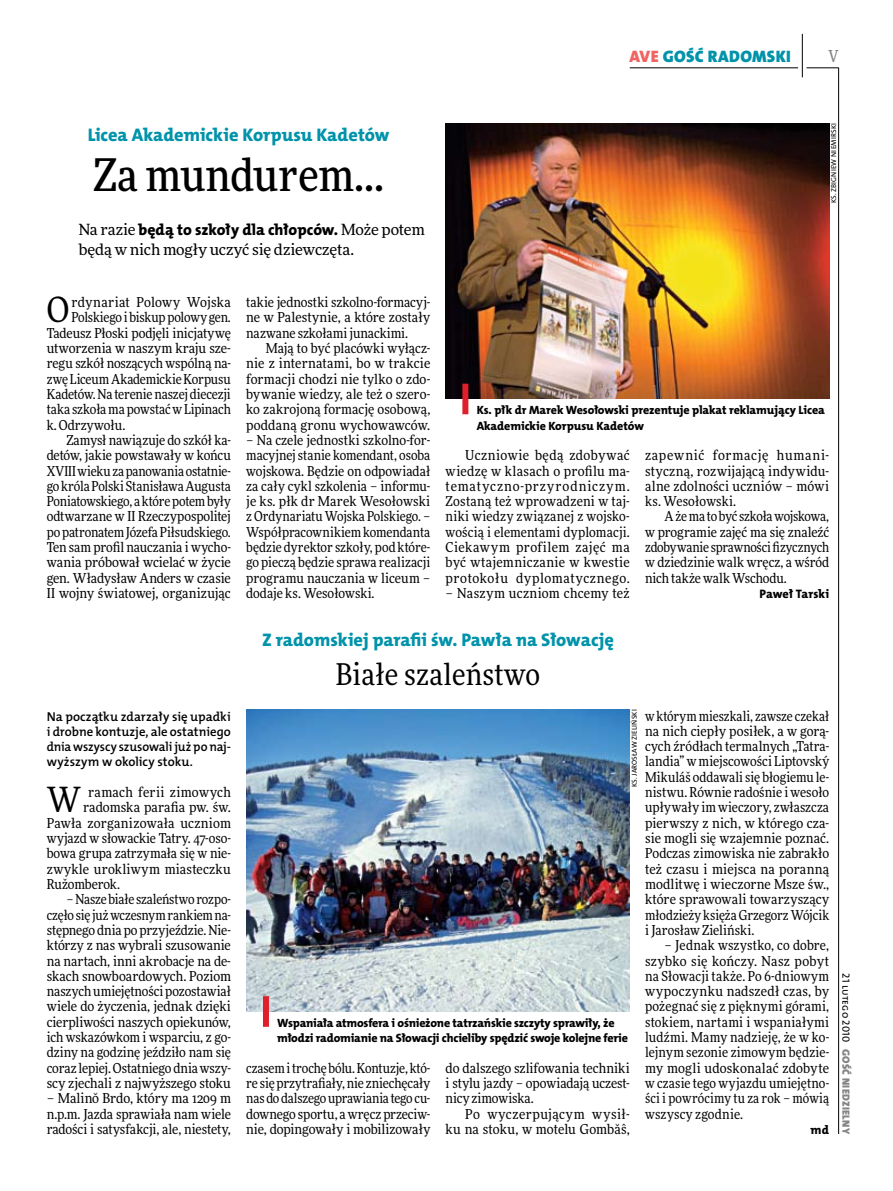
<style>
.page{position:relative;width:893px;height:1191px;background:#fff}
.page>*{position:absolute;margin:0;border:0;box-sizing:border-box;transform-origin:0 0}
.t1{font:500 45px "Freeday Narrow";color:#000}
.t2{font:34.8px "Freeday Narrow News";color:#000}
.t3{font:30px "Freeday Narrow News";letter-spacing:.01em;color:#000}
.t4{font:18.3px "The Mix HP8 Ex Bld";color:#0093aa}
.t5{font:16.65px "The Mix HP9 Blk";letter-spacing:.02em;color:#0093aa}
.t6{font:500 16.5px "Freeday Narrow";color:#858486;scale:.9 1}
.t7{font:15.75px "The Mix HP8 Ex Bld";letter-spacing:-.005em;color:#000}
.t8{font:15.45px "Freeday News";letter-spacing:-.005em;color:#000}
.t9{font:13.65px/15.3px "Freeday Narrow News";color:#000;text-align:justify}
.t10{font:13.65px "Freeday Narrow News";letter-spacing:-.02em;color:#000}
.t11{font:13.65px/15.3px "Freeday Narrow News";letter-spacing:.025em;color:#000;text-align:right}
.t12{font:13.65px "Freeday Narrow News";letter-spacing:.02em;color:#000}
.t13{font:12.9px/15.3px "The Mix HP6 Se Bld";letter-spacing:-.005em;color:#000;text-align:justify}
.t14{font:12.3px "The Mix HP8 Ex Bld";color:#000}
.t15{font:12px/15.3px "The Mix HP8 Ex Bld";letter-spacing:-.005em;color:#000}
.t16{font:10.5px "The Mix HP9 Blk";letter-spacing:.025em;color:#858486}
.t17{font:10.5px "The Mix HP5 Plain";letter-spacing:.015em;color:#000}
.t18{font:7.2px "The Mix HP5 Plain";letter-spacing:.025em;color:#000}
.s1{color:#ef6463}
.s2{font-family:"Freeday News";font-size:15.45px}
</style>
<div class="page">
<hr style="left:806px;top:68px;width:33px;height:1px;background:#000">
<hr style="left:630px;top:68px;width:168px;height:1px;background:#000">
<hr style="left:838px;top:68px;width:1px;height:1066px;background:#000">
<hr style="left:802px;top:34px;width:1px;height:43px;background:#000">
<img style="left:246px;top:709px;width:384px;height:302px">
<img style="left:446px;top:123px;width:383px;height:276px">
<div style="left:462px;top:384px;width:6px;height:30px;background:#df1f2a"></div>
<div style="left:263px;top:996px;width:6px;height:30px;background:#df1f2a"></div>
<p class="t5" style="left:629px;top:46px;width:163px"><span class="s1">AVE</span> GOŚĆ RADOMSKI</p>
<p class="t6" style="left:828px;top:46px;width:13px">V</p>
<h3 class="t4" style="left:88px;top:123px;width:303px">Licea Akademickie Korpusu Kadetów</h3>
<h1 class="t1" style="left:93px;top:147px;width:293px">Za mundurem...</h1>
<p class="t7" style="left:79px;top:219px;width:348px"><span class="s2">Na razie</span> będą to szkoły dla chłopców. <span class="s2">Może potem</span></p>
<p class="t8" style="left:79px;top:240px;width:277px">będą w nich mogły uczyć się dziewczęta.</p>
<p class="t18" style="left:829px;top:203px;width:81px;rotate:-90deg">ks. Zbigniew N iemirski</p>
<h2 class="t2" style="left:47px;top:289px;width:24px">O</h2>
<p class="t9" style="left:71px;top:294px;width:161px">rdynariat Polowy Wojska</p>
<p class="t10" style="left:71px;top:309px;width:161px">Polskiego i biskup polowy gen.</p>
<p class="t9" style="left:47px;top:325px;width:186px">Tadeusz Płoski podjęli inicjatywę</p>
<p class="t9" style="left:47px;top:340px;width:186px">utworzenia w naszym kraju sze-</p>
<p class="t9" style="left:47px;top:356px;width:186px">regu szkół noszących wspólną na-</p>
<p class="t9" style="left:47px;top:371px;width:186px">zwę Liceum Akademickie Korpusu</p>
<p class="t9" style="left:47px;top:386px;width:186px">Kadetów. Na terenie naszej diecezji</p>
<p class="t9" style="left:47px;top:401px;width:186px">taka szkoła ma powstać wLipinach</p>
<p class="t9" style="left:47px;top:417px;width:80px">k. Odrzywołu.</p>
<p class="t9" style="left:66px;top:432px;width:166px">Zamysł nawiązuje do szkół ka-</p>
<p class="t9" style="left:47px;top:447px;width:186px">detów, jakie powstawały w końcu</p>
<p class="t9" style="left:47px;top:463px;width:186px">XVIII wieku zapanowania ostatnie-</p>
<p class="t9" style="left:47px;top:478px;width:186px">go króla Polski Stanisława Augusta</p>
<p class="t10" style="left:47px;top:493px;width:186px">Poniatowskiego, a które potem były</p>
<p class="t9" style="left:47px;top:509px;width:186px">odtwarzane w II Rzeczypospolitej</p>
<p class="t9" style="left:47px;top:524px;width:186px">po patronatem Józefa Piłsudskiego.</p>
<p class="t9" style="left:47px;top:539px;width:186px">Ten sam profil nauczania i wycho-</p>
<p class="t9" style="left:47px;top:555px;width:186px">wania próbował wcielać w życie</p>
<p class="t9" style="left:47px;top:570px;width:186px">gen. Władysław Anders w czasie</p>
<p class="t9" style="left:47px;top:585px;width:186px">II wojny światowej, organizując</p>
<p class="t9" style="left:246px;top:294px;width:186px">takie jednostki szkolno-formacyj&shy;ne w Palestynie, a które zostały nazwane szkołami junackimi.</p>
<p class="t9" style="left:246px;top:340px;width:186px;text-indent:20px">Mają to być placówki wyłącz&shy;nie z internatami, bo w trakcie formacji chodzi nie tylko o zdo&shy;bywanie wiedzy, ale też o szero&shy;ko zakrojoną formację osobową, poddaną gronu wychowawców.</p>
<p class="t9" style="left:246px;top:432px;width:186px">– Na czele jednostki szkolno-for&shy;macyjnej stanie komendant, osoba wojskowa. Będzie on odpowiadał za cały cykl szkolenia – informu&shy;je ks. płk dr Marek Wesołowski z Ordynariatu Wojska Polskiego. – Współpracownikiem komendanta będzie dyrektor szkoły, pod które&shy;go pieczą będzie sprawa realizacji programu nauczania w liceum – dodaje ks. Wesołowski.</p>
<p class="t15" style="left:477px;top:403px;width:350px">Ks. płk dr Marek Wesołowski prezentuje plakat reklamujący Licea<br>Akademickie Korpusu Kadetów</p>
<p class="t9" style="left:446px;top:447px;width:186px;text-indent:20px">Uczniowie będą zdobywać wiedzę w klasach o profilu ma&shy;tematyczno-przyrodniczym.<br>Zostaną też wprowadzeni w taj&shy;niki wiedzy związanej z wojsko&shy;wością i elementami dyplomacji.<br>Ciekawym profilem zajęć ma być wtajemniczanie w kwestie protokołu dyplomatycznego.</p>
<p class="t12" style="left:446px;top:585px;width:186px">– Naszym uczniom chcemy też</p>
<p class="t9" style="left:645px;top:447px;width:186px">zapewnić formację humani&shy;styczną, rozwijającą indywidu&shy;alne zdolności uczniów – mówi ks. Wesołowski.</p>
<p class="t9" style="left:645px;top:509px;width:186px;text-indent:20px">Ażema to być szkoła wojskowa, w programie zajęć ma się znaleźć zdobywanie sprawności fizycznych w dziedzinie walk wręcz, a wśród nich także walk Wschodu.</p>
<p class="t14" style="left:759px;top:586px;width:71px">Paweł Tarski</p>
<p class="t13" style="left:47px;top:708px;width:186px">Na początku zdarzały się upadki i drobne kontuzje, ale ostatniego dnia wszyscy szusowali już po naj&shy;wyższym w okolicy stoku.</p>
<h2 class="t2" style="left:47px;top:778px;width:36px">W</h2>
<p class="t12" style="left:88px;top:784px;width:144px">ramach ferii zimowych</p>
<p class="t9" style="left:83px;top:799px;width:149px">radomska parafia pw. św.</p>
<p class="t9" style="left:47px;top:815px;width:186px">Pawła zorganizowała uczniom</p>
<p class="t9" style="left:47px;top:830px;width:186px">wyjazd w słowackie Tatry. 47-oso-</p>
<p class="t9" style="left:47px;top:845px;width:186px">bowa grupa zatrzymała się w nie-</p>
<p class="t9" style="left:47px;top:861px;width:186px">zwykle urokliwym miasteczku</p>
<p class="t9" style="left:47px;top:876px;width:75px">Ružomberok.</p>
<p class="t9" style="left:47px;top:891px;width:186px;text-indent:20px">– Nasze białe szaleństwo rozpo&shy;częło się jużwczesnym rankiem na&shy;stępnego dnia po przyjeździe. Nie&shy;którzy z nas wybrali szusowanie na nartach, inni akrobacje na de&shy;skach snowboardowych. Poziom naszych umiejętności pozostawiał wiele do życzenia, jednak dzięki cierpliwości naszych opiekunów, ich wskazówkom i wsparciu, z go&shy;dziny na godzinę jeździło nam się coraz lepiej. Ostatniego dnia wszy&shy;scy zjechali z najwyższego stoku</p>
<p class="t9" style="left:47px;top:1090px;width:186px">– Malinŏ Brdo, który ma 1209 m n.p.m. Jazda sprawiała nam wiele radości i satysfakcji, ale, niestety,</p>
<h3 class="t4" style="left:262px;top:628px;width:353px">Z radomskiej parafii św. Pawła na Słowację</h3>
<h3 class="t3" style="left:336px;top:656px;width:206px">Białe szaleństwo</h3>
<p class="t18" style="left:630px;top:787px;width:79px;rotate:-90deg">Ks. Jarosław Zieliński</p>
<p class="t15" style="left:277px;top:1015px;width:352px">Wspaniała atmosfera i ośnieżone tatrzańskie szczyty sprawiły, że młodzi radomianie na Słowacji chcieliby spędzić swoje kolejne ferie</p>
<p class="t9" style="left:246px;top:1060px;width:186px">czasem itrochę bólu. Kontuzje, któ&shy;re się przytrafiały, nie zniechęcały nas do dalszego uprawiania tego cu&shy;downego sportu, a wręcz przeciw&shy;nie, dopingowały i mobilizowały</p>
<p class="t9" style="left:446px;top:1060px;width:186px">do dalszego szlifowania techniki i stylu jazdy – opowiadają uczest&shy;nicy zimowiska.</p>
<p class="t11" style="left:446px;top:1106px;width:186px">Po wyczerpującym wysił-<br>ku na stoku, w motelu Gombăŝ,</p>
<p class="t9" style="left:645px;top:708px;width:186px">w którym mieszkali, zawsze czekał na nich ciepły posiłek, a w gorą&shy;cych źródłach termalnych „Tatra&shy;landia” w miejscowości Liptovský Mikuláš oddawali się błogiemu le&shy;nistwu. Równie radośnie i wesoło upływały im wieczory, zwłaszcza pierwszy z nich, w którego cza&shy;sie mogli się wzajemnie poznać.<br>Podczas zimowiska nie zabrakło też czasu i miejsca na poranną modlitwę i wieczorne Msze św., które sprawowali towarzyszący młodzieży księża Grzegorz Wójcik i Jarosław Zieliński.</p>
<p class="t9" style="left:645px;top:937px;width:186px;text-indent:20px">– Jednak wszystko, co dobre, szybko się kończy. Nasz pobyt na Słowacji także. Po 6-dniowym wypoczynku nadszedł czas, by pożegnać się z pięknymi górami, stokiem, nartami i wspaniałymi ludźmi. Mamy nadzieję, że w ko&shy;lejnym sezonie zimowym będzie&shy;my mogli udoskonalać zdobyte w czasie tego wyjazdu umiejętno&shy;ści i powrócimy tu za rok – mówią wszyscy zgodnie.</p>
<p class="t14" style="left:811px;top:1122px;width:20px">md</p>
<p class="t17" style="left:853px;top:973px;width:71px;rotate:90deg">21 lutego 2010</p>
<p class="t16" style="left:853px;top:1049px;width:86px;rotate:90deg">GOŚĆ NIEDZIELNY</p>
</div>
